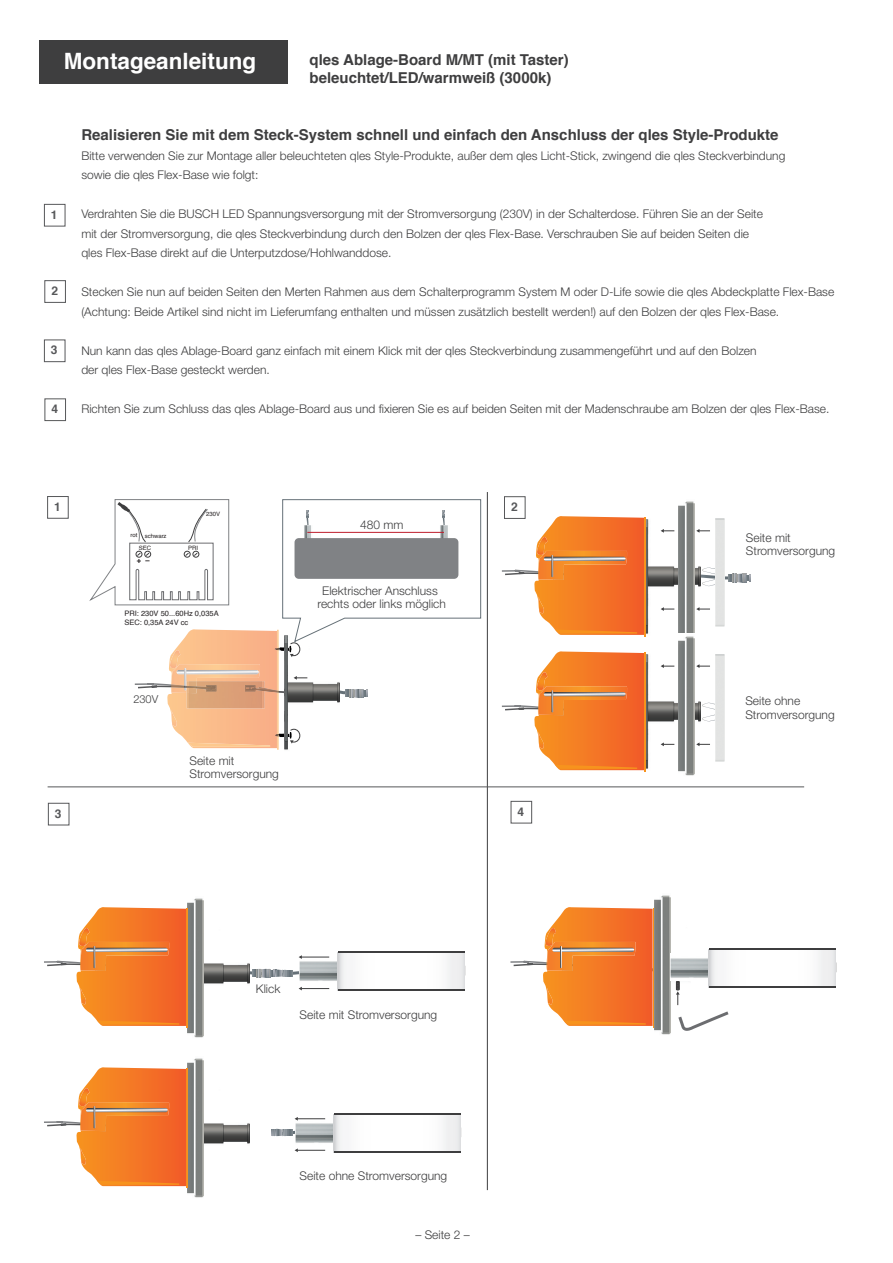
<style>
.page{position:relative;width:893px;height:1263px;background:#fff}
.page>*{position:absolute;margin:0;border:0;box-sizing:border-box;transform-origin:0 0}
.t1{font:700 22.5px "Helvetica";color:#fff}
.t2{font:700 15px/18px "Helvetica";color:#3e3e3f}
.t3{font:300 12px/19.5px "Helvetica Neue";color:#3e3e3f}
.t4{font:700 12px "Helvetica";color:#57585a}
.t5{font:300 10.95px "Helvetica Neue";color:#3e3e3f}
.t6{font:7.5px/9px "Helvetica";color:#231f20}
.t7{font:700 7.5px "Helvetica";color:#231f20}
.t8{font:6px "Helvetica";color:#231f20}
</style>
<div class="page">
<div style="left:40px;top:41px;width:248px;height:43px;background:#3e3e3f"></div>
<hr style="left:487px;top:492px;width:1px;height:698px;background:#3e3e3f">
<div style="left:47px;top:496px;width:21px;height:22px;border:1px solid #57585a"></div>
<div style="left:511px;top:801px;width:21px;height:22px;border:1px solid #57585a"></div>
<div style="left:504px;top:496px;width:21px;height:23px;border:1px solid #57585a"></div>
<div style="left:48px;top:803px;width:21px;height:22px;border:1px solid #57585a"></div>
<hr style="left:48px;top:787px;width:756px;height:1px;background:#57585a">
<img style="left:678px;top:501px;width:16px;height:15px">
<hr style="left:644px;top:516px;width:2px;height:120px;background:#f7931d">
<svg style="left:502px;top:516px;width:248px;height:119px"></svg>
<svg style="left:702px;top:703px;width:13px;height:18px"></svg>
<img style="left:646px;top:652px;width:54px;height:120px">
<svg style="left:661px;top:742px;width:13px;height:4px"></svg>
<svg style="left:661px;top:664px;width:13px;height:4px"></svg>
<svg style="left:696px;top:742px;width:14px;height:4px"></svg>
<svg style="left:696px;top:664px;width:14px;height:4px"></svg>
<img style="left:678px;top:633px;width:16px;height:143px">
<img style="left:715px;top:654px;width:10px;height:108px">
<hr style="left:644px;top:652px;width:2px;height:120px;background:#f7931d">
<svg style="left:502px;top:651px;width:142px;height:119px"></svg>
<div style="left:44px;top:204px;width:21px;height:22px;border:1px solid #57585a"></div>
<div style="left:45px;top:280px;width:21px;height:23px;border:1px solid #57585a"></div>
<div style="left:44px;top:340px;width:21px;height:22px;border:1px solid #57585a"></div>
<div style="left:45px;top:399px;width:21px;height:22px;border:1px solid #57585a"></div>
<svg style="left:271px;top:1128px;width:25px;height:9px"></svg>
<svg style="left:395px;top:953px;width:70px;height:37px"></svg>
<hr style="left:338px;top:952px;width:127px;height:1px;background:#3e3e3f">
<hr style="left:338px;top:990px;width:127px;height:1px;background:#3e3e3f">
<img style="left:188px;top:898px;width:16px;height:140px">
<img style="left:654px;top:895px;width:17px;height:12px">
<hr style="left:186px;top:907px;width:2px;height:120px;background:#f7931d">
<svg style="left:44px;top:907px;width:351px;height:119px"></svg>
<img style="left:296px;top:1118px;width:38px;height:27px">
<svg style="left:334px;top:1115px;width:126px;height:36px"></svg>
<hr style="left:334px;top:1113px;width:126px;height:2px;background:#3e3e3f">
<hr style="left:334px;top:1151px;width:126px;height:2px;background:#3e3e3f">
<img style="left:204px;top:1123px;width:46px;height:21px">
<img style="left:188px;top:1058px;width:16px;height:140px">
<svg style="left:295px;top:1117px;width:30px;height:4px"></svg>
<svg style="left:295px;top:1148px;width:30px;height:4px"></svg>
<hr style="left:186px;top:1068px;width:2px;height:120px;background:#f7931d">
<svg style="left:44px;top:1067px;width:142px;height:119px"></svg>
<svg style="left:510px;top:907px;width:219px;height:128px"></svg>
<img style="left:671px;top:953px;width:38px;height:28px">
<svg style="left:709px;top:950px;width:127px;height:36px"></svg>
<hr style="left:709px;top:948px;width:127px;height:2px;background:#3e3e3f">
<hr style="left:709px;top:986px;width:127px;height:2px;background:#3e3e3f">
<svg style="left:89px;top:499px;width:392px;height:251px"></svg>
<h1 class="t1" style="left:64px;top:43px;width:194px">Montageanleitung</h1>
<p class="t2" style="left:310px;top:50px;width:261px">qles Ablage-Board M/MT (mit Taster) beleuchtet/LED/warmweiß (3000k)</p>
<p class="t4" style="left:51px;top:205px;width:8px">1</p>
<p class="t4" style="left:51px;top:281px;width:8px">2</p>
<p class="t4" style="left:51px;top:340px;width:8px">3</p>
<p class="t4" style="left:51px;top:399px;width:8px">4</p>
<p class="t2" style="left:81px;top:126px;width:699px">Realisieren Sie mit dem Steck-System schnell und einfach den Anschluss der qles Style-Produkte</p>
<p class="t3" style="left:81px;top:146px;width:705px">Bitte verwenden Sie zur Montage aller beleuchteten qles Style-Produkte, außer dem qles Licht-Stick, zwingend die qles Steckverbindung sowie die qles Flex-Base wie folgt:</p>
<p class="t3" style="left:81px;top:204px;width:683px">Verdrahten Sie die BUSCH LED Spannungsversorgung mit der Stromversorgung (230V) in der Schalterdose. Führen Sie an der Seite mit der Stromversorgung, die qles Steckverbindung durch den Bolzen der qles Flex-Base. Verschrauben Sie auf beiden Seiten die qles Flex-Base direkt auf die Unterputzdose/Hohlwanddose.</p>
<p class="t3" style="left:81px;top:282px;width:754px">Stecken Sie nun auf beiden Seiten den Merten Rahmen aus dem Schalterprogramm System M oder D-Life sowie die qles Abdeckplatte Flex-Base (Achtung: Beide Artikel sind nicht im Lieferumfang enthalten und müssen zusätzlich bestellt werden!) auf den Bolzen der qles Flex-Base.</p>
<p class="t3" style="left:81px;top:341px;width:677px">Nun kann das qles Ablage-Board ganz einfach mit einem Klick mit der qles Steckverbindung zusammengeführt und auf den Bolzen der qles Flex-Base gesteckt werden.</p>
<p class="t3" style="left:81px;top:399px;width:749px">Richten Sie zum Schluss das qles Ablage-Board aus und fixieren Sie es auf beiden Seiten mit der Madenschraube am Bolzen der qles Flex-Base.</p>
<p class="t4" style="left:54px;top:497px;width:8px">1</p>
<p class="t4" style="left:55px;top:804px;width:8px">3</p>
<p class="t8" style="left:130px;top:530px;width:8px">rot</p>
<p class="t8" style="left:145px;top:531px;width:23px">schwarz</p>
<p class="t8" style="left:139px;top:543px;width:14px">SEC</p>
<p class="t8" style="left:188px;top:543px;width:11px">PRI</p>
<p class="t7" style="left:137px;top:555px;width:14px">+ –</p>
<p class="t8" style="left:206px;top:509px;width:15px">230V</p>
<p class="t6" style="left:124px;top:609px;width:96px">PRI: 230V 50...60Hz 0,035A<br>SEC: 0,35A 24V cc</p>
<p class="t5" style="left:133px;top:692px;width:26px">230V</p>
<p class="t3" style="left:190px;top:753px;width:91px;line-height:13.5px">Seite mit<br>Stromversorgung</p>
<p class="t3" style="left:360px;top:515px;width:45px">480 mm</p>
<p class="t3" style="left:317px;top:583px;width:130px;line-height:13.5px;text-align:center">Elektrischer Anschluss rechts oder links möglich</p>
<p class="t4" style="left:511px;top:497px;width:8px">2</p>
<p class="t4" style="left:518px;top:802px;width:8px">4</p>
<p class="t3" style="left:746px;top:530px;width:91px;line-height:13.5px">Seite mit<br>Stromversorgung</p>
<p class="t3" style="left:745px;top:694px;width:91px;line-height:13.5px">Seite ohne<br>Stromversorgung</p>
<p class="t3" style="left:256px;top:979px;width:26px">Klick</p>
<p class="t3" style="left:300px;top:1005px;width:139px">Seite mit Stromversorgung</p>
<p class="t3" style="left:300px;top:1166px;width:149px">Seite ohne Stromversorgung</p>
<p class="t3" style="left:415px;top:1224px;width:56px">– Seite 2 –</p>
</div>
